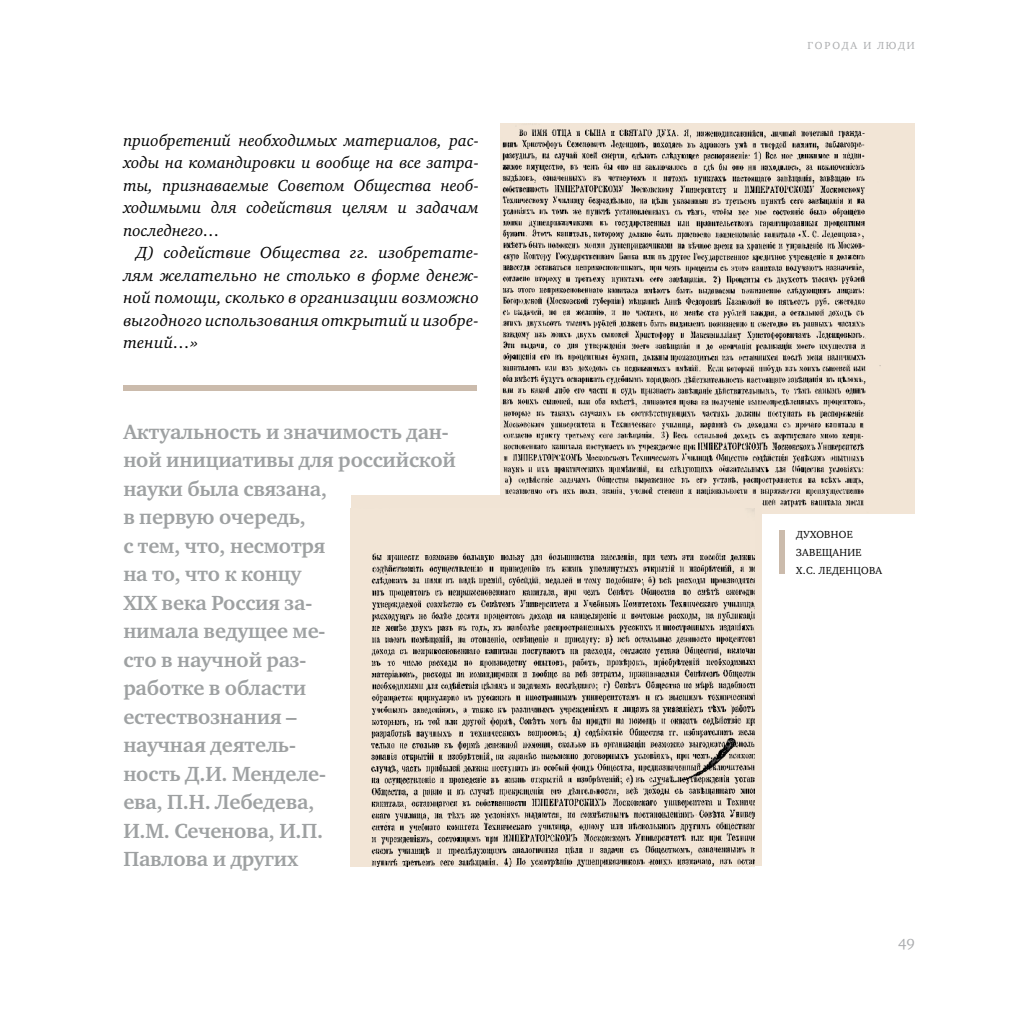
<style>
.page{position:relative;width:1021px;height:1021px;background:#fff}
.page>*{position:absolute;margin:0;border:0;box-sizing:border-box;transform-origin:0 0}
.t1{font:700 21px/28.5px "Charter ITC";letter-spacing:-.01em;color:#9ea1a2}
.t2{font:italic 16.5px/22.5px "Charter ITC";letter-spacing:.01em;color:#000;text-align:justify}
.t3{font:15px "Charter ITC";color:#aaacae}
.t4{font:10.5px/18px "Charter ITC";letter-spacing:.03em;color:#000}
.t5{font:10.5px "Charter ITC";letter-spacing:.18em;color:#aaacae}
</style>
<div class="page">
<img style="left:500px;top:123px;width:414px;height:390px">
<div style="left:779px;top:530px;width:5px;height:43px;background:#cbbbac"></div>
<div style="left:350px;top:495px;width:411px;height:371px;background:#f1e4d5"></div>
<img style="left:371px;top:509px;width:383px;height:357px">
<div style="left:123px;top:386px;width:354px;height:5px;background:#cbbbac"></div>
<p class="t2" style="left:123px;top:129px;width:357px">приобретений необходимых материалов, рас&shy;ходы на командировки и вообще на все затра&shy;ты, признаваемые Советом Общества необ&shy;ходимыми для содействия целям и задачам последнего…</p>
<p class="t2" style="left:123px;top:241px;width:357px;text-indent:13px">Д) содействие Общества гг. изобретате&shy;лям желательно не столько в форме денеж&shy;ной помощи, сколько в организации возможно выгодного использования открытий и изобре&shy;тений…»</p>
<p class="t1" style="left:123px;top:417px;width:334px">Актуальность и значимость дан&shy;ной инициативы для российской науки была связана,<br>в первую очередь,<br>с тем, что, несмотря<br>на то, что к концу<br>XIX века Россия за-<br>нимала ведущее ме-<br>сто в научной раз-<br>работке в области естествознания –<br>научная деятель-<br>ность Д.И. Менделе-<br>ева, П.Н. Лебедева,<br>И.М. Сеченова, И.П.<br>Павлова и других</p>
<p class="t5" style="left:807px;top:38px;width:109px">ГОРОДА И ЛЮДИ</p>
<p class="t4" style="left:796px;top:525px;width:87px">ДУХОВНОЕ<br>ЗАВЕЩАНИЕ<br>Х.С. ЛЕДЕНЦОВА</p>
<p class="t3" style="left:898px;top:934px;width:18px">49</p>
</div>
